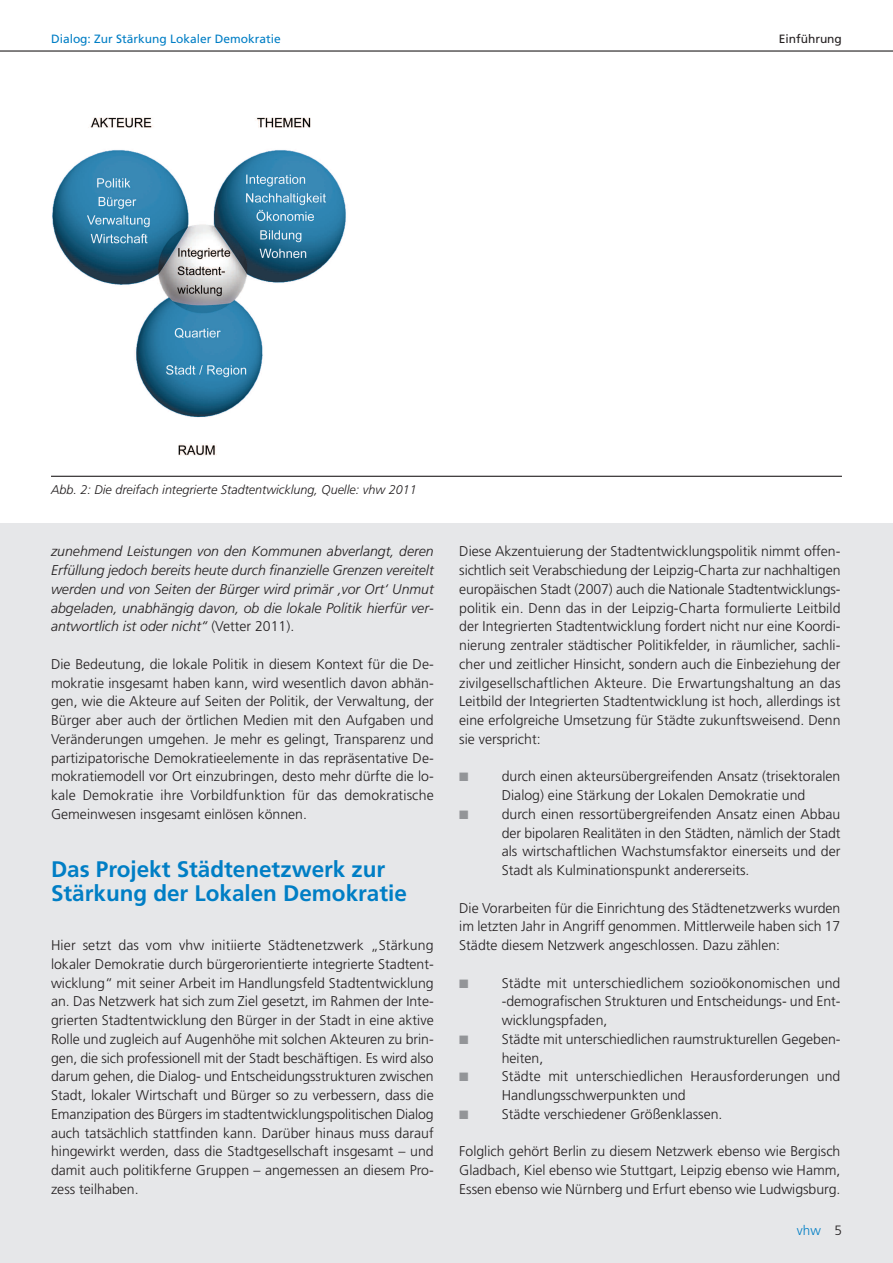
<style>
.page{position:relative;width:893px;height:1263px;background:#fff}
.page>*{position:absolute;margin:0;border:0;box-sizing:border-box;transform-origin:0 0}
.t1{font:700 22.5px/24px "Frutiger LT";color:#007ec5}
.t2{font:300 14.1px/18.8px "Frutiger LT";color:#231f20;text-align:justify}
.t3{font:italic 300 14.1px/18.8px "Frutiger LT";color:#231f20;text-align:justify}
.t4{font:300 13.5px "Frutiger LT";color:#007ec5}
.t5{font:italic 300 12.6px "Frutiger LT";color:#231f20}
.t6{font:12px "Frutiger LT";color:#007ec5}
.t7{font:12px "Frutiger LT";color:#231f20}
.s1{font-style:normal}
.s2{color:#231f20}
</style>
<div class="page">
<hr style="left:0;top:50px;width:893px;height:2px;background:#231f20">
<div style="left:0;top:523px;width:893px;height:740px;background:#e6e7e9"></div>
<hr style="left:51px;top:476px;width:791px;height:1px;background:#231f20">
<img style="left:52px;top:117px;width:294px;height:338px">
<p class="t6" style="left:51px;top:34px;width:231px">Dialog: Zur Stärkung Lokaler Demokratie</p>
<p class="t7" style="left:779px;top:34px;width:65px">Einführung</p>
<p class="t5" style="left:51px;top:485px;width:367px">Abb. 2: Die dreifach integrierte Stadtentwicklung, Quelle: vhw 2011</p>
<p class="t3" style="left:51px;top:543px;width:384px">zunehmend Leistungen von den Kommunen abverlangt, deren Erfüllung jedoch bereits heute durch finanzielle Grenzen vereitelt werden und von Seiten der Bürger wird primär ‚vor Ort‘ Unmut abgeladen, unabhängig davon, ob die lokale Politik hierfür ver&shy;antwortlich ist oder nicht“ <span class="s1">(Vetter 2011).</span></p>
<p class="t2" style="left:51px;top:656px;width:384px">Die Bedeutung, die lokale Politik in diesem Kontext für die De&shy;mokratie insgesamt haben kann, wird wesentlich davon abhän&shy;gen, wie die Akteure auf Seiten der Politik, der Verwaltung, der Bürger aber auch der örtlichen Medien mit den Aufgaben und Veränderungen umgehen. Je mehr es gelingt, Transparenz und partizipatorische Demokratieelemente in das repräsentative De&shy;mokratiemodell vor Ort einzubringen, desto mehr dürfte die lo&shy;kale Demokratie ihre Vorbildfunktion für das demokratische Gemeinwesen insgesamt einlösen können.</p>
<h1 class="t1" style="left:51px;top:859px;width:357px">Das Projekt Städtenetzwerk zur<br>Stärkung der Lokalen Demokratie</h1>
<p class="t2" style="left:51px;top:937px;width:384px">Hier setzt das vom vhw initiierte Städtenetzwerk „Stärkung lokaler Demokratie durch bürgerorientierte integrierte Stadtent&shy;wicklung“ mit seiner Arbeit im Handlungsfeld Stadtentwicklung an. Das Netzwerk hat sich zum Ziel gesetzt, im Rahmen der Inte&shy;grierten Stadtentwicklung den Bürger in der Stadt in eine aktive Rolle und zugleich auf Augenhöhe mit solchen Akteuren zu brin&shy;gen, die sich professionell mit der Stadt beschäftigen. Es wird also darum gehen, die Dialog- und Entscheidungsstrukturen zwischen Stadt, lokaler Wirtschaft und Bürger so zu verbessern, dass die Emanzipation des Bürgers im stadtentwicklungspolitischen Dialog auch tatsächlich stattfinden kann. Darüber hinaus muss darauf hingewirkt werden, dass die Stadtgesellschaft insgesamt – und damit auch politikferne Gruppen – angemessen an diesem Pro&shy;zess teilhaben.</p>
<p class="t2" style="left:459px;top:543px;width:383px">Diese Akzentuierung der Stadtentwicklungspolitik nimmt offen&shy;sichtlich seit Verabschiedung der Leipzig-Charta zur nachhaltigen europäischen Stadt (2007) auch die Nationale Stadtentwicklungs&shy;politik ein. Denn das in der Leipzig-Charta formulierte Leitbild der Integrierten Stadtentwicklung fordert nicht nur eine Koordi&shy;nierung zentraler städtischer Politikfelder, in räumlicher, sachli&shy;cher und zeitlicher Hinsicht, sondern auch die Einbeziehung der zivilgesellschaftlichen Akteure. Die Erwartungshaltung an das Leitbild der Integrierten Stadtentwicklung ist hoch, allerdings ist eine erfolgreiche Umsetzung für Städte zukunftsweisend. Denn sie verspricht:</p>
<p class="t2" style="left:502px;top:768px;width:340px;text-align:left">durch einen akteursübergreifenden Ansatz (trisektoralen Dialog) eine Stärkung der Lokalen Demokratie und durch einen ressortübergreifenden Ansatz einen Abbau der bipolaren Realitäten in den Städten, nämlich der Stadt als wirtschaftlichen Wachstumsfaktor einerseits und der Stadt als Kulminationspunkt andererseits.</p>
<p class="t2" style="left:459px;top:899px;width:383px">Die Vorarbeiten für die Einrichtung des Städtenetzwerks wurden im letzten Jahr in Angriff genommen. Mittlerweile haben sich 17<br>Städte diesem Netzwerk angeschlossen. Dazu zählen:</p>
<p class="t2" style="left:502px;top:974px;width:340px;text-align:left">Städte mit unterschiedlichem sozioökonomischen und -demografischen Strukturen und Entscheidungs- und Ent&shy;wicklungspfaden,<br>Städte mit unterschiedlichen raumstrukturellen Gegeben&shy;heiten,<br>Städte mit unterschiedlichen Herausforderungen und Handlungsschwerpunkten und<br>Städte verschiedener Größenklassen.</p>
<p class="t2" style="left:459px;top:1143px;width:383px">Folglich gehört Berlin zu diesem Netzwerk ebenso wie Bergisch Gladbach, Kiel ebenso wie Stuttgart, Leipzig ebenso wie Hamm, Essen ebenso wie Nürnberg und Erfurt ebenso wie Ludwigsburg.</p>
<p class="t4" style="left:797px;top:1225px;width:46px">vhw <span class="s2">5</span></p>
</div>
